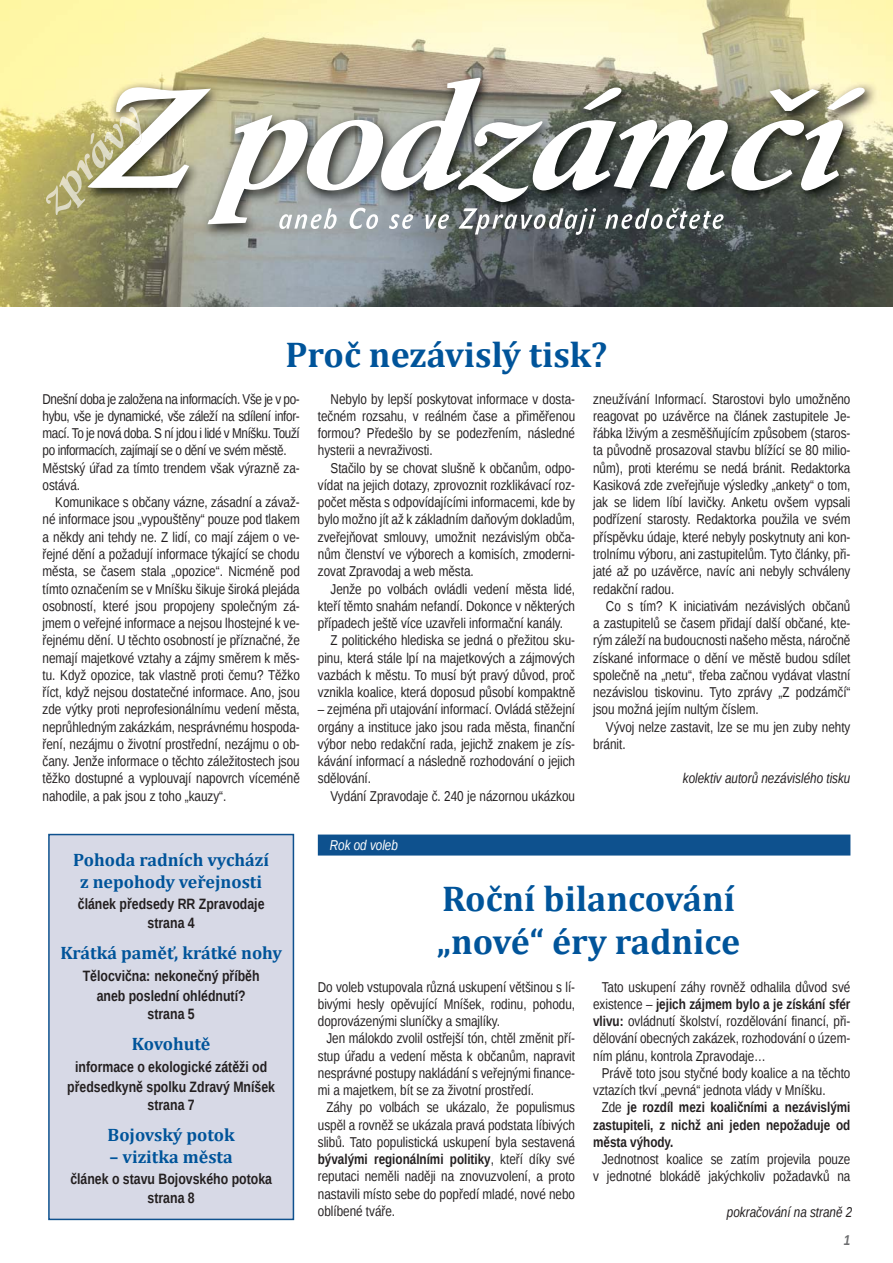
<style>
.page{position:relative;width:893px;height:1263px;background:#fff}
.page>*{position:absolute;margin:0;border:0;box-sizing:border-box;transform-origin:0 0}
.t1{font:700 36px/43.2px "Cambria";color:#00549a}
.t2{font:700 18px/21.6px "Cambria";color:#00549a;text-align:center}
.t3{font:700 15px/18.6px "Liberation Sans Narrow";color:#231f20;text-align:center}
.t4{font:14.25px/17.2px "Liberation Sans Narrow";color:#231f20;text-align:justify}
.t5{font:14.25px/17.2px "Liberation Sans Narrow";letter-spacing:-.025em;color:#231f20}
.t6{font:700 14.25px "Liberation Sans Narrow";color:#231f20}
.t7{font:italic 14.25px "Liberation Sans Narrow";color:#231f20}
.t8{font:italic 14.25px "Liberation Sans Narrow";color:#fff}
.t9{font:italic 700 14.25px "Liberation Sans Narrow";color:#6d6e70}
.s1{font-weight:400}
.s2{font-weight:700}
</style>
<div class="page">
<img style="left:0;top:0;width:893px;height:306px">
<img style="left:87px;top:78px;width:535px;height:146px">
<img style="left:46px;top:122px;width:94px;height:93px">
<svg style="left:134px;top:133px;width:6px;height:13px"></svg>
<img style="left:279px;top:208px;width:170px;height:21px">
<div style="left:318px;top:834px;width:532px;height:21px;background:#0e518e"></div>
<div style="left:49px;top:834px;width:244px;height:385px;background:#d7d9e6"></div>
<div style="left:48px;top:834px;width:246px;height:386px;border:2px solid #0e518e"></div>
<h1 class="t1" style="left:285px;top:332px;width:324px">Proč nezávislý tisk?</h1>
<p class="t5" style="left:43px;top:390px;width:259px">Dnešní doba je založena na informacích. Vše je v po&shy;hybu, vše je dynamické, vše záleží na sdílení infor&shy;mací. To je nová doba. S ní jdou i lidé v Mníšku. Touží po informacích, zajímají se o dění ve svém městě.<br>Městský úřad za tímto trendem však výrazně za&shy;ostává.</p>
<p class="t4" style="left:43px;top:493px;width:259px;text-indent:13px">Komunikace s občany vázne, zásadní a závaž&shy;né informace jsou „vypouštěny“ pouze pod tlakem a někdy ani tehdy ne. Z lidí, co mají zájem o ve&shy;řejné dění a požadují informace týkající se chodu města, se časem stala „opozice“. Nicméně pod tímto označením se v Mníšku šikuje široká plejáda osobností, které jsou propojeny společným zá&shy;jmem o veřejné informace a nejsou lhostejné k ve&shy;řejnému dění. U těchto osobností je příznačné, že nemají majetkové vztahy a zájmy směrem k měs&shy;tu. Když opozice, tak vlastně proti čemu? Těžko říct, když nejsou dostatečné informace. Ano, jsou zde výtky proti neprofesionálnímu vedení města, neprůhledným zakázkám, nesprávnému hospoda&shy;ření, nezájmu o životní prostřední, nezájmu o ob&shy;čany. Jenže informace o těchto záležitostech jsou těžko dostupné a vyplouvají napovrch víceméně nahodile, a pak jsou z toho „kauzy“.</p>
<p class="t4" style="left:593px;top:390px;width:259px">zneužívání Informací. Starostovi bylo umožněno reagovat po uzávěrce na článek zastupitele Je&shy;řábka lživým a zesměšňujícím způsobem (staros&shy;ta původně prosazoval stavbu blížící se 80 milio&shy;nům), proti kterému se nedá bránit. Redaktorka Kasiková zde zveřejňuje výsledky „ankety“ o tom, jak se lidem líbí lavičky. Anketu ovšem vypsali podřízení starosty. Redaktorka použila ve svém příspěvku údaje, které nebyly poskytnuty ani kon&shy;trolnímu výboru, ani zastupitelům. Tyto články, při&shy;jaté až po uzávěrce, navíc ani nebyly schváleny redakční radou.</p>
<p class="t4" style="left:593px;top:597px;width:259px;text-indent:13px">Co s tím? K iniciativám nezávislých občanů a zastupitelů se časem přidají další občané, kte&shy;rým záleží na budoucnosti našeho města, náročně získané informace o dění ve městě budou sdílet společně na „netu“, třeba začnou vydávat vlastní nezávislou tiskovinu. Tyto zprávy „Z podzámčí“ jsou možná jejím nultým číslem.</p>
<p class="t4" style="left:593px;top:718px;width:259px;text-indent:13px">Vývoj nelze zastavit, lze se mu jen zuby nehty bránit.</p>
<p class="t7" style="left:683px;top:770px;width:169px">kolektiv autorů nezávislého tisku</p>
<p class="t4" style="left:318px;top:390px;width:259px;text-indent:13px">Nebylo by lepší poskytovat informace v dosta&shy;tečném rozsahu, v reálném čase a přiměřenou formou? Předešlo by se podezřením, následné hysterii a nevraživosti.</p>
<p class="t4" style="left:318px;top:459px;width:259px;text-indent:13px">Stačilo by se chovat slušně k občanům, odpo&shy;vídat na jejich dotazy, zprovoznit rozklikávací roz&shy;počet města s odpovídajícími informacemi, kde by bylo možno jít až k základním daňovým dokladům, zveřejňovat smlouvy, umožnit nezávislým obča&shy;nům členství ve výborech a komisích, zmoderni&shy;zovat Zpravodaj a web města.</p>
<p class="t4" style="left:331px;top:580px;width:246px">Jenže po volbách ovládli vedení města lidé,</p>
<p class="t4" style="left:318px;top:597px;width:259px">kteří těmto snahám nefandí. Dokonce v některých</p>
<p class="t4" style="left:318px;top:614px;width:247px">případech ještě více uzavřeli informační kanály.</p>
<p class="t4" style="left:331px;top:631px;width:246px">Z politického hlediska se jedná o přežitou sku-</p>
<p class="t4" style="left:318px;top:649px;width:259px">pinu, která stále lpí na majetkových a zájmových</p>
<p class="t4" style="left:318px;top:666px;width:259px">vazbách k městu. To musí být pravý důvod, proč</p>
<p class="t4" style="left:318px;top:683px;width:259px">vznikla koalice, která doposud působí kompaktně</p>
<p class="t4" style="left:318px;top:700px;width:259px">– zejména při utajování informací. Ovládá stěžejní orgány a instituce jako jsou rada města, finanční výbor nebo redakční rada, jejichž znakem je zís&shy;kávání informací a následně rozhodování o jejich sdělování.</p>
<p class="t4" style="left:331px;top:787px;width:246px">Vydání Zpravodaje č. 240 je názornou ukázkou</p>
<p class="t2" style="left:73px;top:849px;width:197px">Pohoda radních vychází z nepohody veřejnosti</p>
<p class="t3" style="left:78px;top:895px;width:188px">článek předsedy RR Zpravodaje strana 4</p>
<p class="t2" style="left:60px;top:942px;width:223px">Krátká paměť, krátké nohy</p>
<p class="t3" style="left:83px;top:965px;width:178px;line-height:20.1px">Tělocvična: nekonečný příběh aneb poslední ohlédnutí?</p>
<p class="t3" style="left:148px;top:1004px;width:49px">strana 5</p>
<p class="t2" style="left:132px;top:1033px;width:80px">Kovohutě</p>
<p class="t3" style="left:67px;top:1056px;width:209px;line-height:20.1px">informace o ekologické zátěži od předsedkyně spolku Zdravý Mníšek</p>
<p class="t3" style="left:148px;top:1095px;width:49px">strana 7</p>
<p class="t2" style="left:108px;top:1124px;width:128px">Bojovský potok</p>
<p class="t2" style="left:110px;top:1145px;width:125px">– vizitka města</p>
<p class="t3" style="left:70px;top:1169px;width:203px">článek o stavu Bojovského potoka strana 8</p>
<p class="t8" style="left:330px;top:837px;width:70px">Rok od voleb</p>
<h1 class="t1" style="left:437px;top:876px;width:305px">Roční bilancování „nové“ éry radnice</h1>
<p class="t4" style="left:318px;top:978px;width:259px">Do voleb vstupovala různá uskupení většinou s lí-</p>
<p class="t4" style="left:318px;top:995px;width:259px">bivými hesly opěvující Mníšek, rodinu, pohodu,</p>
<p class="t4" style="left:318px;top:1012px;width:184px">doprovázenými sluníčky a smajlíky.</p>
<p class="t4" style="left:326px;top:1029px;width:250px">Jen málokdo zvolil ostřejší tón, chtěl změnit pří-</p>
<p class="t4" style="left:318px;top:1047px;width:259px">stup úřadu a vedení města k občanům, napravit</p>
<p class="t4" style="left:318px;top:1064px;width:259px">nesprávné postupy nakládání s veřejnými finance-</p>
<p class="t4" style="left:318px;top:1081px;width:218px">mi a majetkem, bít se za životní prostředí.</p>
<p class="t4" style="left:326px;top:1098px;width:250px">Záhy po volbách se ukázalo, že populismus</p>
<p class="t4" style="left:318px;top:1116px;width:259px">uspěl a rovněž se ukázala pravá podstata líbivých</p>
<p class="t4" style="left:318px;top:1133px;width:259px">slibů. Tato populistická uskupení byla sestavená</p>
<p class="t6" style="left:318px;top:1151px;width:259px">bývalými regionálními politiky<span class="s1">, kteří díky své</span></p>
<p class="t4" style="left:318px;top:1167px;width:259px">reputaci neměli naději na znovuzvolení, a proto</p>
<p class="t4" style="left:318px;top:1185px;width:259px">nastavili místo sebe do popředí mladé, nové nebo</p>
<p class="t4" style="left:318px;top:1202px;width:79px">oblíbené tváře.</p>
<p class="t4" style="left:602px;top:978px;width:250px">Tato uskupení záhy rovněž odhalila důvod své</p>
<p class="t6" style="left:593px;top:995px;width:259px"><span class="s1">existence –</span> jejich zájmem bylo a je získání sfér</p>
<p class="t4" style="left:593px;top:1012px;width:259px"><span class="s2">vlivu:</span> ovládnutí školství, rozdělování financí, při-</p>
<p class="t4" style="left:593px;top:1029px;width:259px">dělování obecných zakázek, rozhodování o územ-</p>
<p class="t4" style="left:593px;top:1047px;width:174px">ním plánu, kontrola Zpravodaje…</p>
<p class="t4" style="left:602px;top:1064px;width:250px">Právě toto jsou styčné body koalice a na těchto</p>
<p class="t4" style="left:593px;top:1081px;width:234px">vztazích tkví „pevná“ jednota vlády v Mníšku.</p>
<p class="t6" style="left:602px;top:1099px;width:250px"><span class="s1">Zde</span> je rozdíl mezi koaličními a nezávislými</p>
<p class="t6" style="left:593px;top:1116px;width:259px">zastupiteli, z nichž ani jeden nepožaduje od</p>
<p class="t6" style="left:593px;top:1133px;width:82px">města výhody.</p>
<p class="t4" style="left:593px;top:1150px;width:259px;text-align:center">Jednotnost koalice se zatím projevila pouze v jednotné blokádě jakýchkoliv požadavků na</p>
<p class="t7" style="left:727px;top:1204px;width:127px">pokračování na straně 2</p>
<p class="t9" style="left:844px;top:1231px;width:8px">1</p>
</div>
